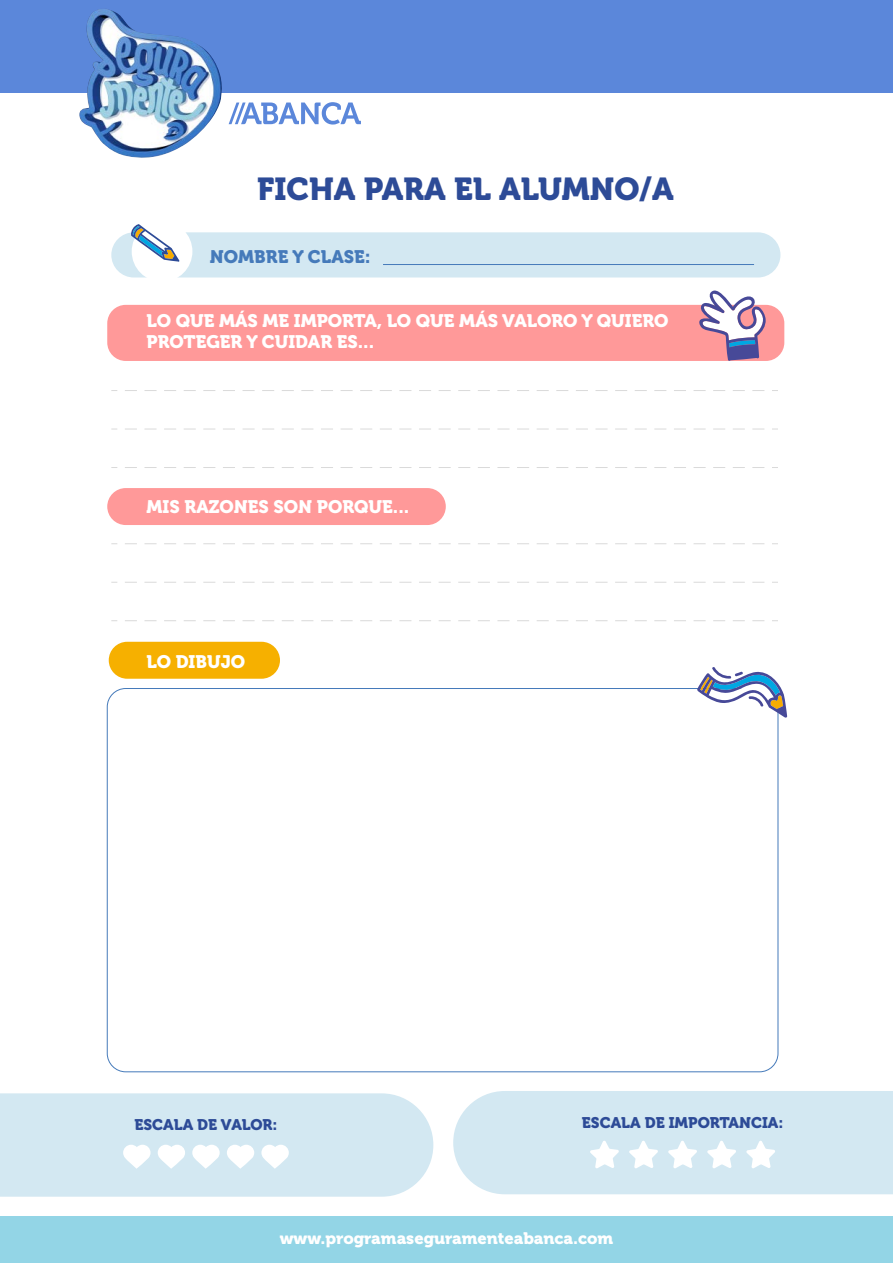
<style>
.page{position:relative;width:893px;height:1263px;background:#fff}
.page>*{position:absolute;margin:0;border:0;box-sizing:border-box;transform-origin:0 0}
.t1{font:31.5px "Museo 900";color:#2d4b97}
.t2{font:18px/21.6px "Museo 900";color:#fff}
.t3{font:18px "Museo 900";color:#457aba}
.t4{font:16.5px "Museo 900";color:#fff}
.t5{font:15.3px "Museo 900";color:#2d4b97}
</style>
<div class="page">
<div style="left:453px;top:1091px;width:440px;height:103px;background:#d3e8f2"></div>
<div style="left:0;top:0;width:893px;height:92px;background:#5b87da"></div>
<svg style="left:229px;top:102px;width:132px;height:23px"></svg>
<img style="left:78px;top:9px;width:146px;height:149px">
<div style="left:111px;top:232px;width:669px;height:45px;background:#d3e8f2;border-radius:23px"></div>
<div style="left:132px;top:221px;width:60px;height:61px;background:#fff;border-radius:50%"></div>
<svg style="left:131px;top:224px;width:48px;height:38px"></svg>
<hr style="left:383px;top:264px;width:371px;height:1px;background:#457aba">
<div style="left:107px;top:305px;width:677px;height:56px;background:#f99;border-radius:18px"></div>
<svg style="left:698px;top:290px;width:68px;height:71px"></svg>
<svg style="left:111px;top:390px;width:653px;height:1px"></svg>
<svg style="left:111px;top:429px;width:653px;height:1px"></svg>
<svg style="left:111px;top:467px;width:653px;height:1px"></svg>
<div style="left:107px;top:488px;width:339px;height:37px;background:#f99;border-radius:18px"></div>
<div style="left:109px;top:642px;width:171px;height:37px;background:#f6b000;border-radius:18px"></div>
<svg style="left:111px;top:543px;width:653px;height:1px"></svg>
<svg style="left:111px;top:582px;width:653px;height:1px"></svg>
<svg style="left:111px;top:620px;width:653px;height:1px"></svg>
<svg style="left:590px;top:1140px;width:29px;height:29px"></svg>
<svg style="left:629px;top:1140px;width:29px;height:29px"></svg>
<svg style="left:668px;top:1140px;width:29px;height:29px"></svg>
<svg style="left:707px;top:1140px;width:29px;height:29px"></svg>
<svg style="left:746px;top:1140px;width:30px;height:29px"></svg>
<svg style="left:0;top:1093px;width:433px;height:104px;background:#d6e9f3"></svg>
<div style="left:0;top:1217px;width:893px;height:46px;background:#93d5e6"></div>
<svg style="left:697px;top:667px;width:90px;height:51px"></svg>
<h1 class="t1" style="left:257px;top:171px;width:418px">FICHA PARA EL ALUMNO/A</h1>
<p class="t3" style="left:210px;top:247px;width:162px">NOMBRE Y CLASE:</p>
<p class="t2" style="left:147px;top:310px;width:523px">LO QUE MÁS ME IMPORTA, LO QUE MÁS VALORO Y QUIERO<br>PROTEGER Y CUIDAR ES...</p>
<p class="t2" style="left:147px;top:496px;width:264px">MIS RAZONES SON PORQUE...</p>
<p class="t2" style="left:147px;top:651px;width:100px">LO DIBUJO</p>
<p class="t5" style="left:134px;top:1116px;width:145px">ESCALA DE VALOR:</p>
<p class="t5" style="left:582px;top:1114px;width:203px">ESCALA DE IMPORTANCIA:</p>
<p class="t4" style="left:280px;top:1229px;width:335px">www.programaseguramenteabanca.com</p>
</div>
